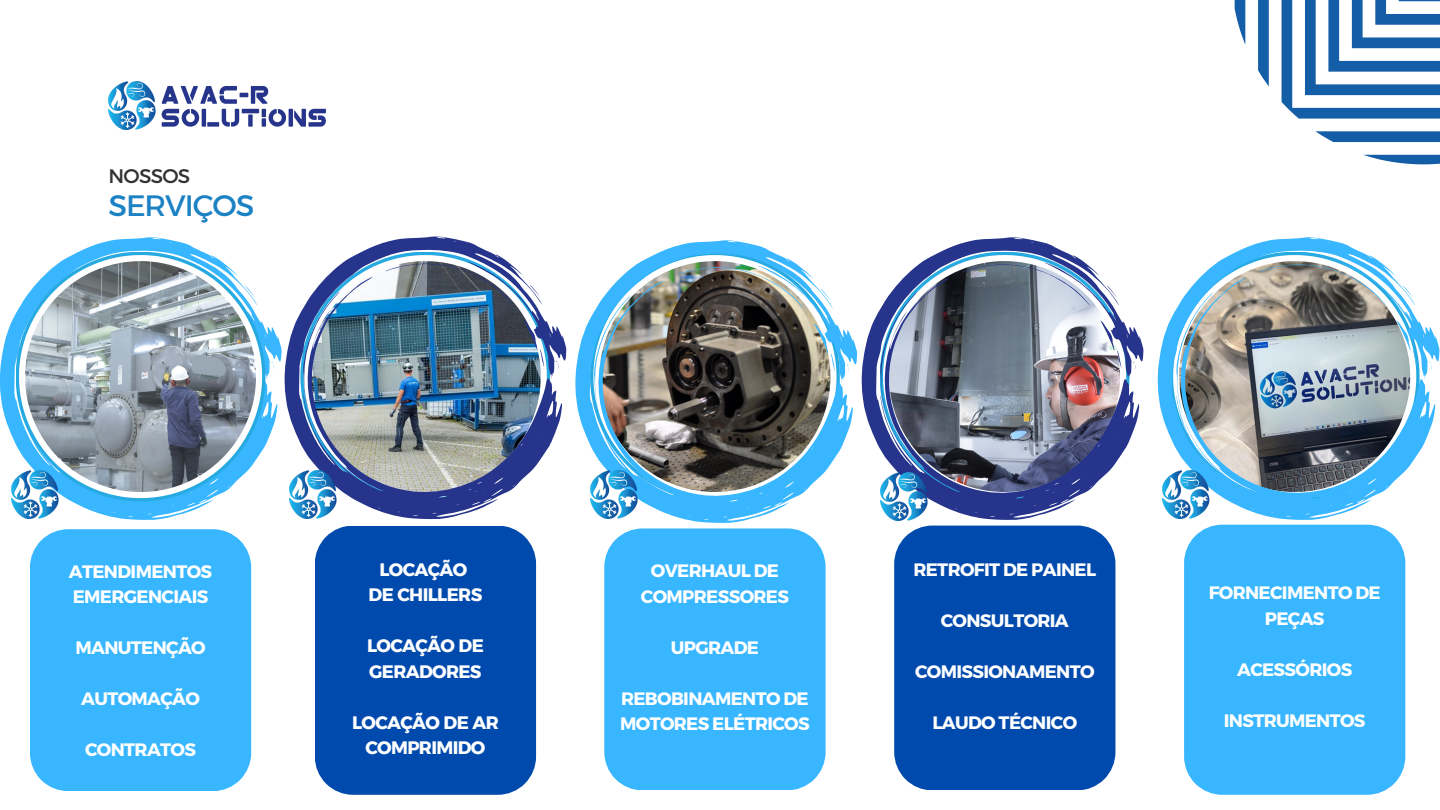
<style>
.page{position:relative;width:1440px;height:810px;background:#fff}
.page>*{position:absolute;margin:0;border:0;box-sizing:border-box;transform-origin:0 0}
.t1{font:30px "Kief Montaser Regular";letter-spacing:-.035em;color:#1c82c4}
.t2{font:20px "Kief Montaser Regular";letter-spacing:-.035em;color:#323232}
.t3{font:700 18px/25.5px "Montserrat";letter-spacing:-.035em;color:#fff}
.t4{font:18px/25.5px "Kief Montaser Bold";letter-spacing:-.035em;color:#fff}
</style>
<div class="page">
<img style="left:108px;top:81px;width:217px;height:48px">
<div style="left:30px;top:529px;width:221px;height:262px;background:#38b6ff"></div>
<div style="left:315px;top:526px;width:221px;height:269px;background:#004aad"></div>
<div style="left:604px;top:528px;width:222px;height:262px;background:#38b6ff"></div>
<div style="left:894px;top:526px;width:221px;height:264px;background:#004aad"></div>
<div style="left:1184px;top:525px;width:221px;height:270px;background:#38b6ff"></div>
<svg style="left:1235px;top:0;width:10px;height:44px"></svg>
<svg style="left:1258px;top:0;width:11px;height:86px"></svg>
<svg style="left:1364px;top:155px;width:76px;height:9px"></svg>
<svg style="left:1315px;top:131px;width:125px;height:11px"></svg>
<svg style="left:1282px;top:0;width:158px;height:119px"></svg>
<svg style="left:0;top:237px;width:282px;height:283px"></svg>
<svg style="left:272px;top:362px;width:2px;height:8px"></svg>
<img style="left:11px;top:471px;width:51px;height:48px">
<svg style="left:16px;top:252px;width:249px;height:249px"></svg>
<svg style="left:19px;top:255px;width:243px;height:243px"></svg>
<img style="left:25px;top:261px;width:231px;height:231px">
<svg style="left:31px;top:384px;width:27px;height:12px"></svg>
<svg style="left:191px;top:355px;width:35px;height:21px"></svg>
<svg style="left:171px;top:395px;width:10px;height:5px"></svg>
<img style="left:284px;top:237px;width:282px;height:282px">
<img style="left:385px;top:264px;width:128px;height:41px">
<svg style="left:530px;top:285px;width:10px;height:12px"></svg>
<svg style="left:340px;top:462px;width:5px;height:4px"></svg>
<svg style="left:523px;top:319px;width:24px;height:48px"></svg>
<img style="left:862px;top:237px;width:281px;height:283px">
<svg style="left:962px;top:264px;width:128px;height:41px;background:#7e8c9e"></svg>
<svg style="left:1107px;top:285px;width:10px;height:13px"></svg>
<svg style="left:1134px;top:362px;width:2px;height:8px"></svg>
<svg style="left:918px;top:463px;width:4px;height:4px"></svg>
<svg style="left:1100px;top:320px;width:25px;height:48px"></svg>
<svg style="left:575px;top:240px;width:282px;height:283px"></svg>
<img style="left:676px;top:267px;width:128px;height:41px">
<svg style="left:820px;top:288px;width:11px;height:13px"></svg>
<svg style="left:847px;top:365px;width:2px;height:8px"></svg>
<svg style="left:631px;top:466px;width:4px;height:4px"></svg>
<svg style="left:813px;top:323px;width:25px;height:48px"></svg>
<img style="left:1158px;top:237px;width:281px;height:283px">
<svg style="left:1258px;top:264px;width:128px;height:41px;background:#919693"></svg>
<svg style="left:1403px;top:285px;width:10px;height:13px"></svg>
<svg style="left:1430px;top:362px;width:2px;height:8px"></svg>
<svg style="left:1214px;top:463px;width:4px;height:4px"></svg>
<svg style="left:1396px;top:320px;width:25px;height:48px"></svg>
<img style="left:290px;top:471px;width:50px;height:48px">
<img style="left:591px;top:471px;width:50px;height:48px">
<img style="left:880px;top:473px;width:51px;height:48px">
<img style="left:1162px;top:471px;width:50px;height:48px">
<p class="t2" style="left:108px;top:164px;width:83px">NOSSOS</p>
<p class="t1" style="left:108px;top:187px;width:148px">SERVIÇOS</p>
<p class="t3" style="left:69px;top:558px;width:145px">ATENDIMENTOS<br>EMERGENCIAIS</p>
<p class="t3" style="left:75px;top:634px;width:132px">MANUTENÇÃO</p>
<p class="t3" style="left:81px;top:685px;width:120px">AUTOMAÇÃO</p>
<p class="t3" style="left:85px;top:736px;width:112px">CONTRATOS</p>
<p class="t4" style="left:379px;top:557px;width:89px">LOCAÇÃO</p>
<p class="t4" style="left:369px;top:582px;width:115px">DE CHILLERS</p>
<p class="t4" style="left:367px;top:633px;width:118px">LOCAÇÃO DE<br>GERADORES</p>
<p class="t4" style="left:352px;top:710px;width:148px;text-align:center">LOCAÇÃO DE AR<br>COMPRIMIDO</p>
<p class="t3" style="left:641px;top:557px;width:150px;text-align:center">OVERHAUL DE<br>COMPRESSORES</p>
<p class="t3" style="left:671px;top:634px;width:90px">UPGRADE</p>
<p class="t3" style="left:620px;top:685px;width:191px">REBOBINAMENTO DE<br>MOTORES ELÉTRICOS</p>
<p class="t3" style="left:913px;top:556px;width:184px">RETROFIT DE PAINEL</p>
<p class="t3" style="left:941px;top:607px;width:130px">CONSULTORIA</p>
<p class="t3" style="left:915px;top:658px;width:181px">COMISSIONAMENTO</p>
<p class="t3" style="left:932px;top:709px;width:146px">LAUDO TÉCNICO</p>
<p class="t3" style="left:1209px;top:579px;width:174px;text-align:center">FORNECIMENTO DE<br>PEÇAS</p>
<p class="t3" style="left:1237px;top:656px;width:117px">ACESSÓRIOS</p>
<p class="t3" style="left:1224px;top:707px;width:143px">INSTRUMENTOS</p>
</div>
